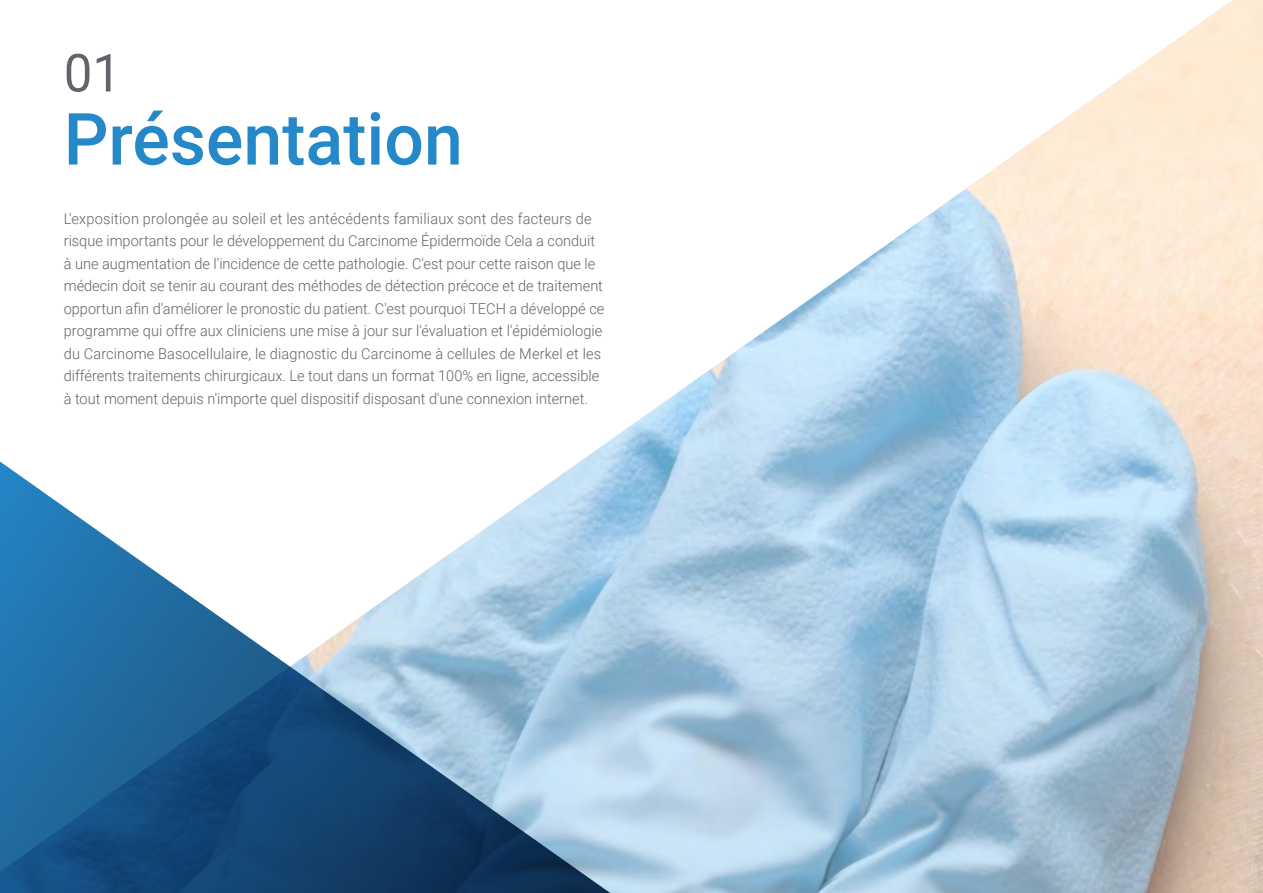
<style>
.page{position:relative;width:1263px;height:893px;background:#fff}
.page>*{position:absolute;margin:0;border:0;box-sizing:border-box;transform-origin:0 0}
.t1{font:500 72px "Roboto";color:#2488c9}
.t2{font:52.5px "Roboto";color:#61646a}
.t3{font:300 15px/22.5px "Roboto";color:#61646a}
</style>
<div class="page">
<img style="left:602px;top:0;width:661px;height:893px">
<svg style="left:0;top:446px;width:640px;height:447px"></svg>
<h2 class="t2" style="left:64px;top:36px;width:59px">01</h2>
<h1 class="t1" style="left:64px;top:89px;width:401px">Présentation</h1>
<p class="t3" style="left:64px;top:207px;width:542px">L'exposition prolongée au soleil et les antécédents familiaux sont des facteurs de risque importants pour le développement du Carcinome Épidermoïde Cela a conduit à une augmentation de l'incidence de cette pathologie. C'est pour cette raison que le médecin doit se tenir au courant des méthodes de détection précoce et de traitement opportun afin d'améliorer le pronostic du patient. C'est pourquoi TECH a développé ce programme qui offre aux cliniciens une mise à jour sur l'évaluation et l'épidémiologie du Carcinome Basocellulaire, le diagnostic du Carcinome à cellules de Merkel et les différents traitements chirurgicaux. Le tout dans un format 100% en ligne, accessible à tout moment depuis n'importe quel dispositif disposant d'une connexion internet.</p>
</div>
